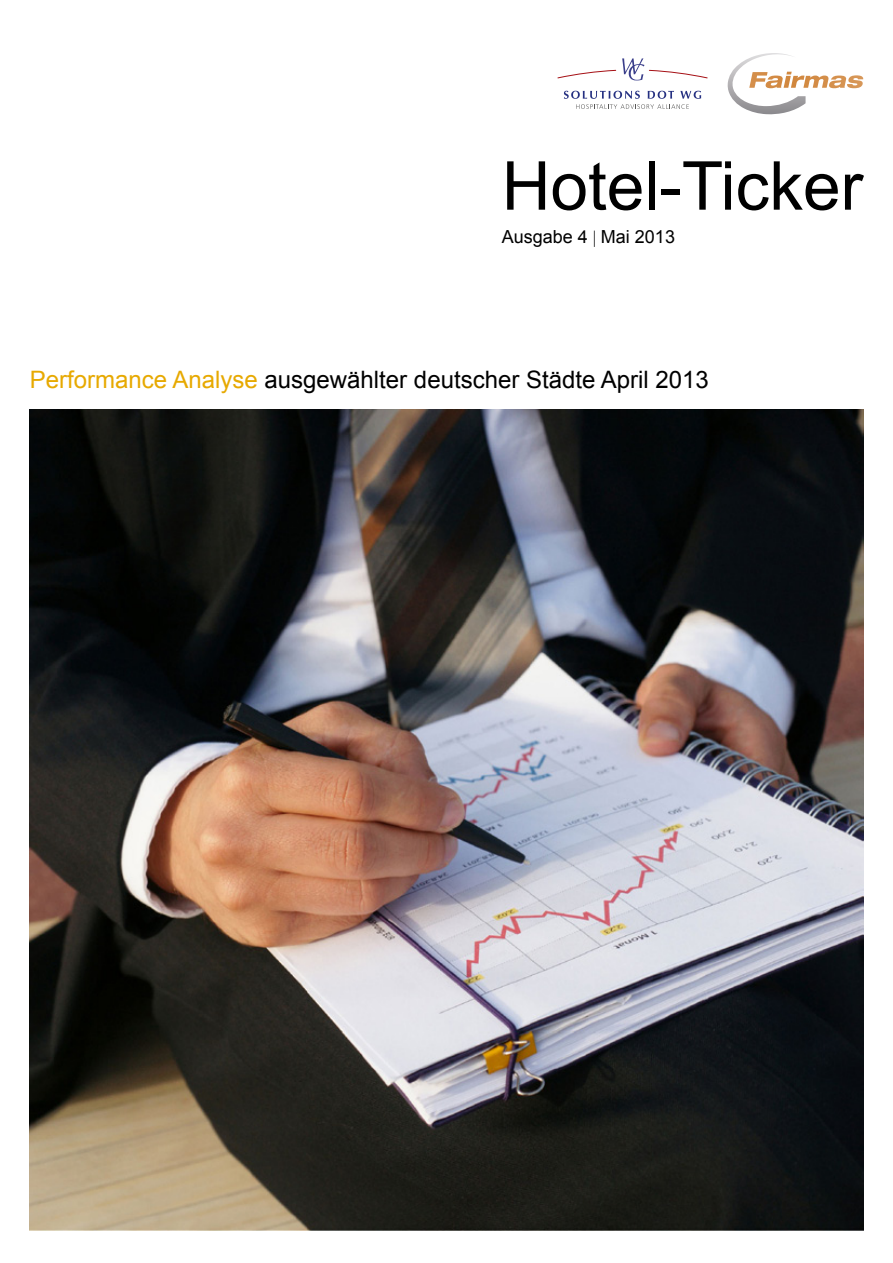
<style>
.page{position:relative;width:893px;height:1263px;background:#fff}
.page>*{position:absolute;margin:0;border:0;box-sizing:border-box;transform-origin:0 0}
.t1{font:67.5px "Arial";color:#000}
.t2{font:24px "Arial";color:#000}
.t3{font:18px "Arial";color:#000}
.s1{color:#e7a900}
</style>
<div class="page">
<img style="left:30px;top:409px;width:833px;height:821px">
<svg style="left:727px;top:53px;width:136px;height:62px"></svg>
<svg style="left:564px;top:91px;width:137px;height:18px"></svg>
<svg style="left:558px;top:58px;width:149px;height:22px"></svg>
<h1 class="t1" style="left:502px;top:142px;width:363px">Hotel-Ticker</h1>
<p class="t3" style="left:502px;top:225px;width:175px">Ausgabe 4 Mai 2013</p>
<p class="t2" style="left:30px;top:364px;width:681px"><span class="s1">Performance Analyse</span> ausgewählter deutscher Städte April 2013</p>
</div>
